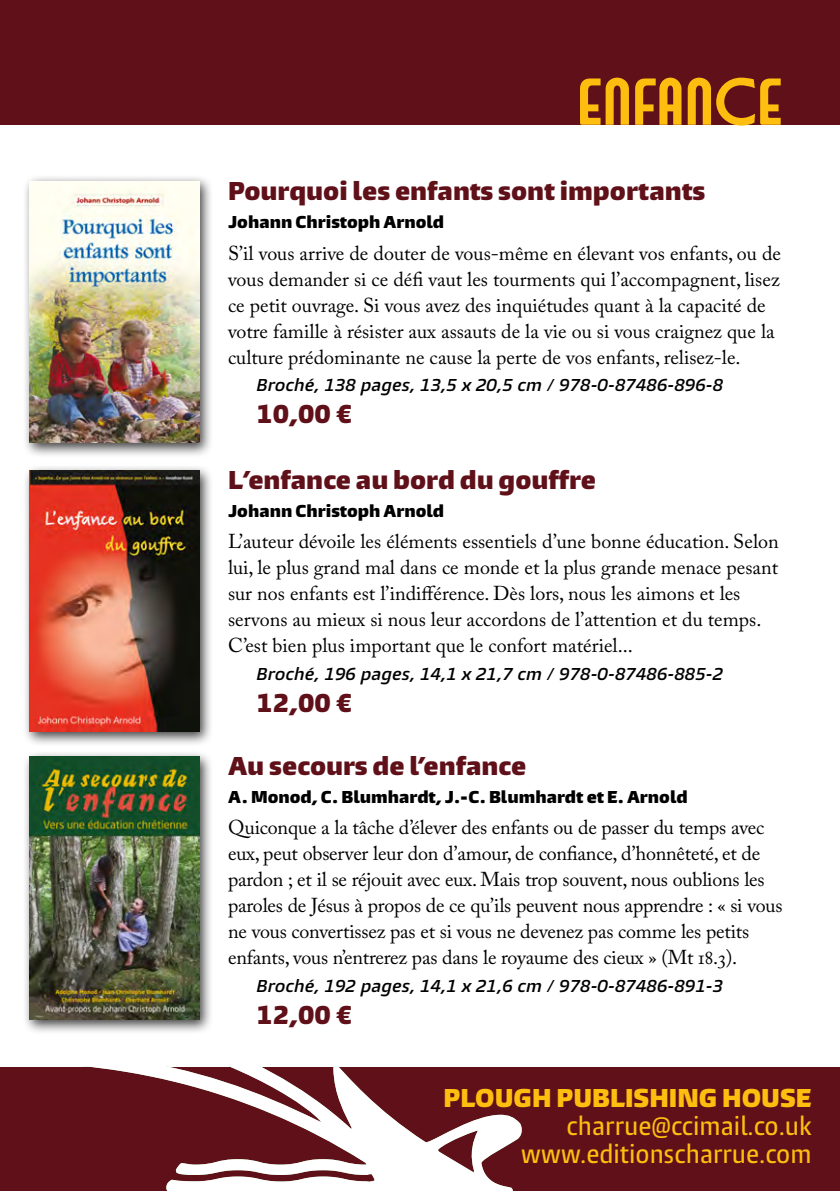
<style>
.page{position:relative;width:840px;height:1191px;background:#fff}
.page>*{position:absolute;margin:0;border:0;box-sizing:border-box;transform-origin:0 0}
.t1{font:62px "Tw Cen Poster MT Std";letter-spacing:-.02em;color:#febe10}
.t2{font:900 24px "Burlingame Pro";color:#601019}
.t3{font:500 condensed 24px/28px "Burlingame Pro";color:#febe10;text-align:right}
.t4{font:900 24px "Burlingame Pro";color:#febe10}
.t5{font:20px/26px "Adobe Caslon Pro";color:#000}
.t6{font:italic 600 16px "Burlingame Pro";color:#000}
.t7{font:900 16px "Burlingame Pro";color:#000}
</style>
<div class="page">
<div style="left:0;top:1066px;width:839px;height:125px;background:#601019"></div>
<div style="left:0;top:0;width:839px;height:125px;background:#601019"></div>
<svg style="left:0;top:1066px;width:521px;height:125px"></svg>
<div style="left:22px;top:750px;width:192px;height:284px;background:#000;opacity:.75"></div>
<img style="left:29px;top:756px;width:170px;height:263px">
<div style="left:23px;top:464px;width:191px;height:283px;background:#000;opacity:.75"></div>
<img style="left:29px;top:471px;width:170px;height:260px">
<div style="left:23px;top:175px;width:191px;height:283px;background:#000;opacity:.75"></div>
<img style="left:29px;top:181px;width:170px;height:262px">
<h1 class="t1" style="left:576px;top:63px;width:208px">ENFANCE</h1>
<p class="t2" style="left:228px;top:176px;width:478px">Pourquoi les enfants sont importants</p>
<p class="t7" style="left:228px;top:212px;width:217px">Johann Christoph Arnold</p>
<p class="t5" style="left:228px;top:240px;width:554px">S’il vous arrive de douter de vous-même en élevant vos enfants, ou de vous demander si ce défi vaut les tourments qui l’accompagnent, lisez ce petit ouvrage. Si vous avez des inquiétudes quant à la capacité de votre famille à résister aux assauts de la vie ou si vous craignez que la culture prédominante ne cause la perte de vos enfants, relisez-le.</p>
<p class="t6" style="left:256px;top:375px;width:468px">Broché, 138 pages, 13,5 x 20,5 cm / 978-0-87486-896-8</p>
<p class="t2" style="left:256px;top:399px;width:97px">10,00 €</p>
<p class="t2" style="left:228px;top:465px;width:369px">L’enfance au bord du gouffre</p>
<p class="t7" style="left:228px;top:500px;width:217px">Johann Christoph Arnold</p>
<p class="t5" style="left:228px;top:528px;width:552px">L’auteur dévoile les éléments essentiels d’une bonne éducation. Selon lui, le plus grand mal dans ce monde et la plus grande menace pesant sur nos enfants est l’indifférence. Dès lors, nous les aimons et les servons au mieux si nous leur accordons de l’attention et du temps.<br>C’est bien plus important que le confort matériel...</p>
<p class="t6" style="left:256px;top:664px;width:468px">Broché, 196 pages, 14,1 x 21,7 cm / 978-0-87486-885-2</p>
<p class="t2" style="left:256px;top:687px;width:97px">12,00 €</p>
<p class="t2" style="left:228px;top:750px;width:299px">Au secours de l’enfance</p>
<p class="t7" style="left:228px;top:786px;width:461px">A. Monod, C. Blumhardt, J.-C. Blumhardt et E. Arnold</p>
<p class="t5" style="left:228px;top:814px;width:555px">Quiconque a la tâche d’élever des enfants ou de passer du temps avec eux, peut observer leur don d’amour, de confiance, d’honnêteté, et de pardon ; et il se réjouit avec eux. Mais trop souvent, nous oublions les paroles de Jésus à propos de ce qu’ils peuvent nous apprendre : « si vous ne vous convertissez pas et si vous ne devenez pas comme les petits enfants, vous n’entrerez pas dans le royaume des cieux » (Mt 18.3).</p>
<p class="t6" style="left:256px;top:976px;width:468px">Broché, 192 pages, 14,1 x 21,6 cm / 978-0-87486-891-3</p>
<p class="t2" style="left:256px;top:999px;width:97px">12,00 €</p>
<p class="t4" style="left:443px;top:1082px;width:369px">PLOUGH PUBLISHING HOUSE</p>
<p class="t3" style="left:521px;top:1112px;width:291px">charrue@ccimail.co.uk www.editionscharrue.com</p>
</div>
